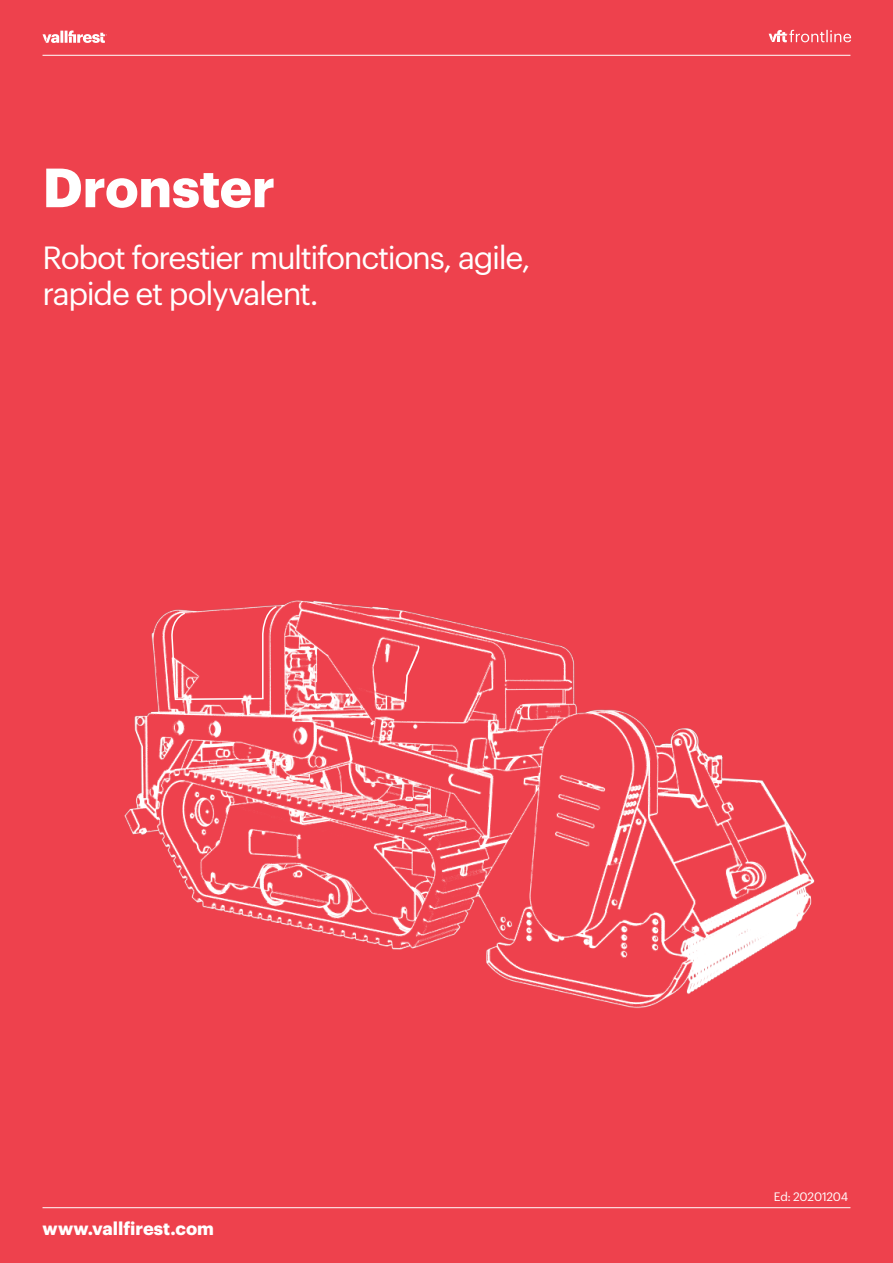
<style>
.page{position:relative;width:893px;height:1263px;background:#ee414d}
.page>*{position:absolute;margin:0;border:0;box-sizing:border-box;transform-origin:0 0}
.Producto{font:700 54px "Graphik";letter-spacing:-.005em;color:#fff}
.Subtitulo{font:31.5px "Graphik";letter-spacing:-.045em;color:#fff}
.t1{font:700 18px "Graphik";color:#fff}
._02-edicion{font:12px "Graphik";letter-spacing:-.02em;color:#fff}
</style>
<div class="page">
<hr style="left:43px;top:55px;width:807px;height:1px;background:#fff">
<svg style="left:43px;top:30px;width:64px;height:13px"></svg>
<hr style="left:43px;top:1207px;width:807px;height:1px;background:#fff">
<svg style="left:769px;top:30px;width:82px;height:12px"></svg>
<img style="left:124px;top:600px;width:691px;height:409px">
<svg style="left:169px;top:600px;width:109px;height:101px"></svg>
<svg style="left:404px;top:645px;width:17px;height:58px"></svg>
<p class="Producto" style="left:43px;top:146px;width:234px">Dronster</p>
<p class="Subtitulo" style="left:43px;top:234px;width:490px">Robot forestier multifonctions, agile,</p>
<p class="Subtitulo" style="left:43px;top:270px;width:278px">rapide et polyvalent.</p>
<p class="t1" style="left:43px;top:1215px;width:173px">www.vallfirest.com</p>
<p class="_02-edicion" style="left:774px;top:1187px;width:76px">Ed: 20201204</p>
</div>
